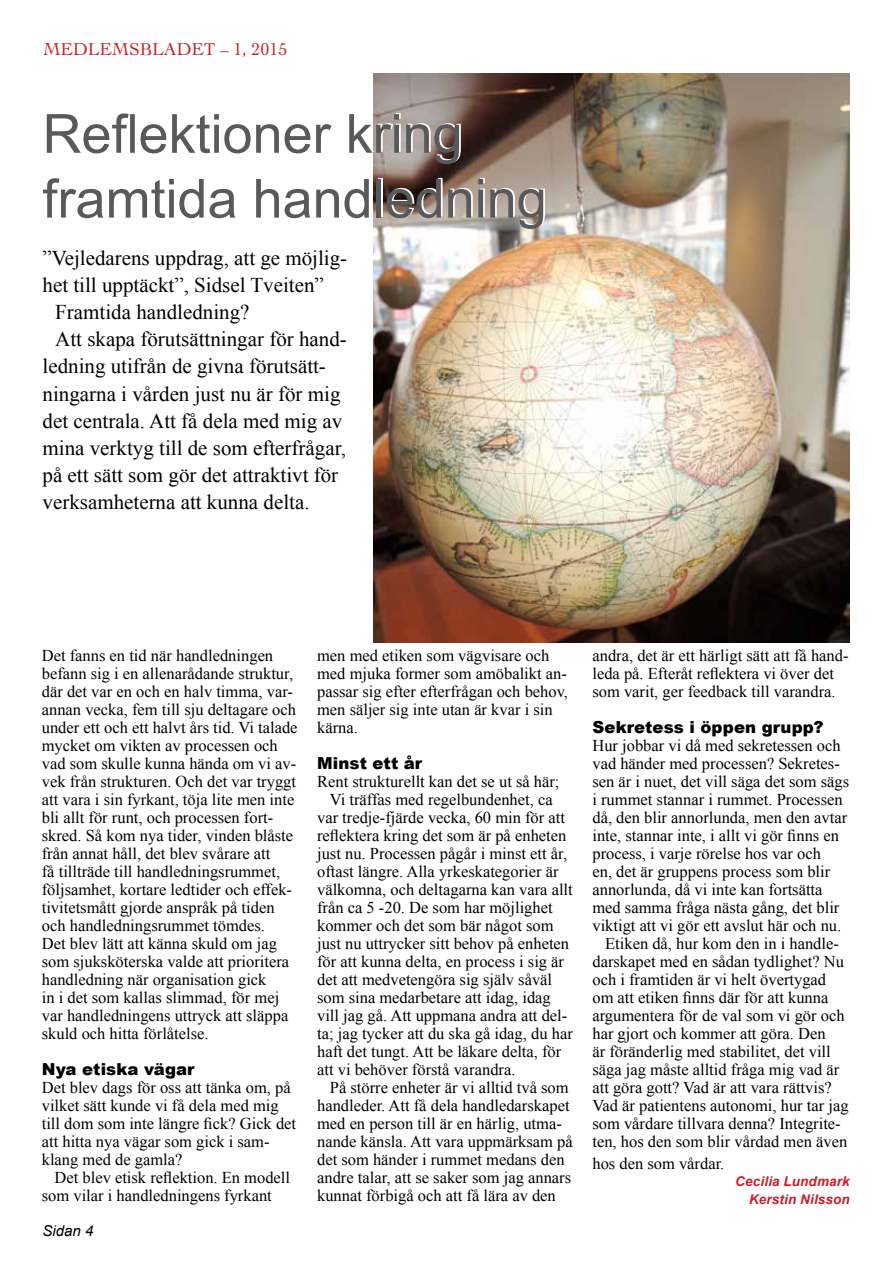
<style>
.page{position:relative;width:893px;height:1263px;background:#fff}
.page>*{position:absolute;margin:0;border:0;box-sizing:border-box;transform-origin:0 0}
.t1{font:54px/64.8px "Arial";color:#58595b}
.t2{font:21px "Times New Roman";color:#000}
.t3{font:18px "Cochin";color:#c72127}
.t4{font:16.5px/18px "Times New Roman";color:#000}
.t5{font:900 16.5px "Arial";letter-spacing:.01em;color:#000}
.t6{font:italic 15px "Arial";color:#000}
.t7{font:italic 700 13.5px/18px "Arial";letter-spacing:.01em;color:#c72127;text-align:right}
</style>
<div class="page">
<img style="left:373px;top:74px;width:476px;height:568px">
<p class="t3" style="left:43px;top:37px;width:246px">MEDLEMSBLADET – 1, 2015</p>
<h1 class="t1" style="left:43px;top:102px;width:506px">Reflektioner kring framtida handledning</h1>
<p class="t2" style="left:43px;top:244px;width:306px">”Vejledarens uppdrag, att ge möjlig-</p>
<p class="t2" style="left:43px;top:271px;width:283px">het till upptäckt”, Sidsel Tveiten”</p>
<p class="t2" style="left:55px;top:298px;width:196px">Framtida handledning?</p>
<p class="t2" style="left:55px;top:325px;width:293px">Att skapa förutsättningar för hand-</p>
<p class="t2" style="left:43px;top:352px;width:285px">ledning utifrån de givna förutsätt-</p>
<p class="t2" style="left:43px;top:379px;width:300px">ningarna i vården just nu är för mig</p>
<p class="t2" style="left:43px;top:406px;width:301px">det centrala. Att få dela med mig av</p>
<p class="t2" style="left:43px;top:433px;width:305px">mina verktyg till de som efterfrågar,</p>
<p class="t2" style="left:43px;top:460px;width:297px">på ett sätt som gör det attraktivt för</p>
<p class="t2" style="left:43px;top:487px;width:269px">verksamheterna att kunna delta.</p>
<p class="t4" style="left:42px;top:646px;width:257px">Det fanns en tid när handledningen befann sig i en allenarådande struktur, där det var en och en halv timma, var&shy;annan vecka, fem till sju deltagare och under ett och ett halvt års tid. Vi talade mycket om vikten av processen och vad som skulle kunna hända om vi av&shy;vek från strukturen. Och det var tryggt att vara i sin fyrkant, töja lite men inte bli allt för runt, och processen fort&shy;skred. Så kom nya tider, vinden blåste från annat håll, det blev svårare att<br>få tillträde till handledningsrummet, följsamhet, kortare ledtider och effek&shy;tivitetsmått gjorde anspråk på tiden och handledningsrummet tömdes.<br>Det blev lätt att känna skuld om jag som sjuksköterska valde att prioritera handledning när organisation gick<br>in i det som kallas slimmad, för mej var handledningens uttryck att släppa skuld och hitta förlåtelse.</p>
<p class="t5" style="left:42px;top:1057px;width:154px">Nya etiska vägar</p>
<p class="t4" style="left:42px;top:1078px;width:256px">Det blev dags för oss att tänka om, på vilket sätt kunde vi få dela med mig till dom som inte längre fick? Gick det att hitta nya vägar som gick i sam&shy;klang med de gamla?</p>
<p class="t4" style="left:42px;top:1168px;width:250px;text-indent:13px">Det blev etisk reflektion. En modell som vilar i handledningens fyrkant</p>
<p class="t6" style="left:43px;top:1221px;width:52px">Sidan 4</p>
<p class="t4" style="left:317px;top:646px;width:252px">men med etiken som vägvisare och med mjuka former som amöbalikt an&shy;passar sig efter efterfrågan och behov, men säljer sig inte utan är kvar i sin kärna.</p>
<p class="t5" style="left:317px;top:751px;width:107px">Minst ett år</p>
<p class="t4" style="left:317px;top:772px;width:244px">Rent strukturellt kan det se ut så här;</p>
<p class="t4" style="left:330px;top:790px;width:224px">Vi träffas med regelbundenhet, ca</p>
<p class="t4" style="left:317px;top:808px;width:249px">var tredje-fjärde vecka, 60 min för att</p>
<p class="t4" style="left:317px;top:826px;width:251px">reflektera kring det som är på enheten</p>
<p class="t4" style="left:317px;top:844px;width:251px">just nu. Processen pågår i minst ett år,</p>
<p class="t4" style="left:317px;top:862px;width:243px">oftast längre. Alla yrkeskategorier är</p>
<p class="t4" style="left:317px;top:880px;width:257px">välkomna, och deltagarna kan vara allt</p>
<p class="t4" style="left:317px;top:898px;width:237px">från ca 5 -20. De som har möjlighet</p>
<p class="t4" style="left:317px;top:916px;width:238px">kommer och det som bär något som</p>
<p class="t4" style="left:317px;top:934px;width:254px">just nu uttrycker sitt behov på enheten</p>
<p class="t4" style="left:317px;top:952px;width:248px">för att kunna delta, en process i sig är</p>
<p class="t4" style="left:317px;top:970px;width:237px">det att medvetengöra sig själv såväl</p>
<p class="t4" style="left:317px;top:988px;width:235px">som sina medarbetare att idag, idag</p>
<p class="t4" style="left:317px;top:1006px;width:252px">vill jag gå. Att uppmana andra att del-</p>
<p class="t4" style="left:317px;top:1024px;width:257px">ta; jag tycker att du ska gå idag, du har</p>
<p class="t4" style="left:317px;top:1042px;width:246px">haft det tungt. Att be läkare delta, för</p>
<p class="t4" style="left:317px;top:1060px;width:200px">att vi behöver förstå varandra.</p>
<p class="t4" style="left:330px;top:1078px;width:240px">På större enheter är vi alltid två som</p>
<p class="t4" style="left:317px;top:1096px;width:254px">handleder. Att få dela handledarskapet</p>
<p class="t4" style="left:317px;top:1114px;width:246px">med en person till är en härlig, utma-</p>
<p class="t4" style="left:317px;top:1132px;width:257px">nande känsla. Att vara uppmärksam på</p>
<p class="t4" style="left:317px;top:1150px;width:249px">det som händer i rummet medans den</p>
<p class="t4" style="left:317px;top:1168px;width:256px">andre talar, att se saker som jag annars</p>
<p class="t4" style="left:317px;top:1186px;width:240px">kunnat förbigå och att få lära av den</p>
<p class="t4" style="left:592px;top:646px;width:258px">andra, det är ett härligt sätt att få hand&shy;leda på. Efteråt reflektera vi över det som varit, ger feedback till varandra.</p>
<p class="t5" style="left:592px;top:715px;width:233px">Sekretess i öppen grupp?</p>
<p class="t4" style="left:592px;top:736px;width:250px">Hur jobbar vi då med sekretessen och</p>
<p class="t4" style="left:592px;top:754px;width:249px">vad händer med processen? Sekretes-</p>
<p class="t4" style="left:592px;top:772px;width:258px">sen är i nuet, det vill säga det som sägs</p>
<p class="t4" style="left:592px;top:790px;width:252px">i rummet stannar i rummet. Processen</p>
<p class="t4" style="left:592px;top:808px;width:256px">då, den blir annorlunda, men den avtar</p>
<p class="t4" style="left:592px;top:826px;width:248px">inte, stannar inte, i allt vi gör finns en</p>
<p class="t4" style="left:592px;top:844px;width:230px">process, i varje rörelse hos var och</p>
<p class="t4" style="left:592px;top:862px;width:239px">en, det är gruppens process som blir</p>
<p class="t4" style="left:592px;top:880px;width:232px">annorlunda, då vi inte kan fortsätta</p>
<p class="t4" style="left:592px;top:898px;width:248px">med samma fråga nästa gång, det blir</p>
<p class="t4" style="left:592px;top:916px;width:250px">viktigt att vi gör ett avslut här och nu.</p>
<p class="t4" style="left:605px;top:934px;width:235px">Etiken då, hur kom den in i handle-</p>
<p class="t4" style="left:592px;top:952px;width:253px">darskapet med en sådan tydlighet? Nu</p>
<p class="t4" style="left:592px;top:970px;width:235px">och i framtiden är vi helt övertygad</p>
<p class="t4" style="left:592px;top:988px;width:238px">om att etiken finns där för att kunna</p>
<p class="t4" style="left:592px;top:1006px;width:254px">argumentera för de val som vi gör och</p>
<p class="t4" style="left:592px;top:1024px;width:235px">har gjort och kommer att göra. Den</p>
<p class="t4" style="left:592px;top:1042px;width:240px">är föränderlig med stabilitet, det vill</p>
<p class="t4" style="left:592px;top:1060px;width:248px">säga jag måste alltid fråga mig vad är</p>
<p class="t4" style="left:592px;top:1078px;width:241px">att göra gott? Vad är att vara rättvis?</p>
<p class="t4" style="left:592px;top:1096px;width:258px">Vad är patientens autonomi, hur tar jag</p>
<p class="t4" style="left:592px;top:1114px;width:250px">som vårdare tillvara denna? Integrite-</p>
<p class="t4" style="left:592px;top:1132px;width:256px">ten, hos den som blir vårdad men även</p>
<p class="t4" style="left:592px;top:1154px;width:133px">hos den som vårdar.</p>
<p class="t7" style="left:735px;top:1173px;width:116px">Cecilia Lundmark<br>Kerstin Nilsson</p>
</div>
